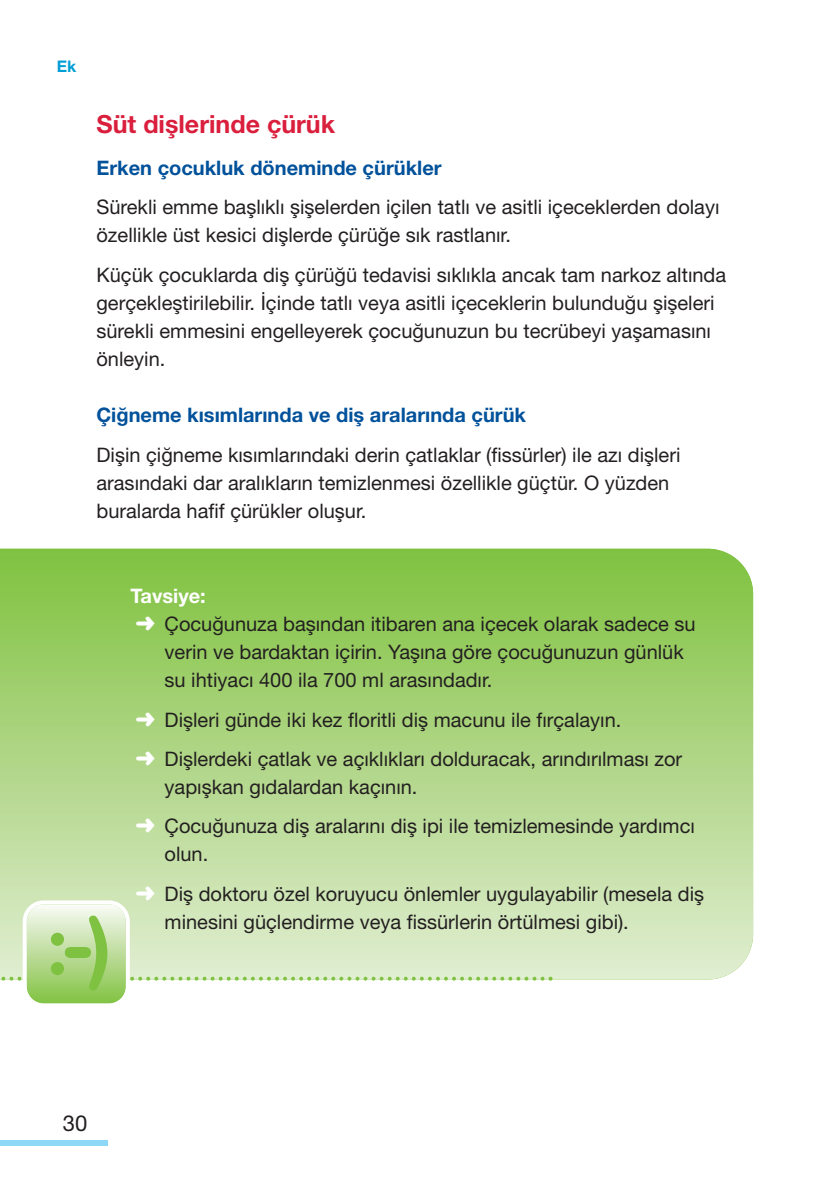
<style>
.page{position:relative;width:840px;height:1191px;background:#fff}
.page>*{position:absolute;margin:0;border:0;box-sizing:border-box;transform-origin:0 0}
.t1{font:700 80px "Helvetica Rounded";color:#7fc241}
.t2{font:700 25px "Helvetica Neue";color:#da1f3d}
.t3{font:22px "Helvetica Neue";color:#231f20}
.t4{font:20px/28px "Helvetica Neue";color:#231f20}
.t5{font:700 20px "Helvetica Neue";color:#01519b}
.t6{font:700 20px "Helvetica Neue";color:#fff}
.t7{font:700 16px "Helvetica Neue";color:#009ed6}
.s1{font-family:"Gamesncardz Dings";font-size:18px;color:#fff}
</style>
<div class="page">
<svg style="left:0;top:549px;width:752px;height:430px;background:#aad47e"></svg>
<svg style="left:0;top:900px;width:552px;height:104px"></svg>
<div style="left:0;top:1140px;width:108px;height:5px;background:#8dd7f7"></div>
<p class="t7" style="left:57px;top:54px;width:21px">Ek</p>
<p class="t2" style="left:96px;top:104px;width:240px">Süt dişlerinde çürük</p>
<p class="t5" style="left:96px;top:152px;width:346px">Erken çocukluk döneminde çürükler</p>
<p class="t4" style="left:96px;top:194px;width:624px">Sürekli emme başlıklı şişelerden içilen tatlı ve asitli içeceklerden dolayı özellikle üst kesici dişlerde çürüğe sık rastlanır.</p>
<p class="t4" style="left:96px;top:262px;width:631px">Küçük çocuklarda diş çürüğü tedavisi sıklıkla ancak tam narkoz altında gerçekleştirilebilir. İçinde tatlı veya asitli içeceklerin bulunduğu şişeleri sürekli emmesini engelleyerek çocuğunuzun bu tecrübeyi yaşamasını önleyin.</p>
<p class="t5" style="left:96px;top:399px;width:431px">Çiğneme kısımlarında ve diş aralarında çürük</p>
<p class="t4" style="left:96px;top:442px;width:585px">Dişin çiğneme kısımlarındaki derin çatlaklar (fissürler) ile azı dişleri arasındaki dar aralıkların temizlenmesi özellikle güçtür. O yüzden buralarda hafif çürükler oluşur.</p>
<h1 class="t1" style="left:45px;top:917px;width:69px">:-)</h1>
<p class="t6" style="left:130px;top:580px;width:77px">Tavsiye:</p>
<p class="t4" style="left:136px;top:611px;width:560px"><span class="s1">p</span> Çocuğunuza başından itibaren ana içecek olarak sadece su</p>
<p class="t4" style="left:164px;top:639px;width:520px">verin ve bardaktan içirin. Yaşına göre çocuğunuzun günlük</p>
<p class="t4" style="left:164px;top:667px;width:329px">su ihtiyacı 400 ila 700 ml arasındadır.</p>
<p class="t4" style="left:136px;top:701px;width:547px;line-height:39.4px"><span class="s1">p</span> Dişleri günde iki kez floritli diş macunu ile fırçalayın.<br><span class="s1">p</span> Dişlerdeki çatlak ve açıklıkları dolduracak, arındırılması zor</p>
<p class="t4" style="left:136px;top:768px;width:560px;line-height:39.4px;text-indent:28px">yapışkan gıdalardan kaçının.<br><span class="s1">p</span> Çocuğunuza diş aralarını diş ipi ile temizlemesinde yardımcı</p>
<p class="t4" style="left:136px;top:835px;width:569px;line-height:39.4px;text-indent:28px">olun.<br><span class="s1">p</span> Diş doktoru özel koruyucu önlemler uygulayabilir (mesela diş</p>
<p class="t4" style="left:164px;top:908px;width:465px">minesini güçlendirme veya fissürlerin örtülmesi gibi).</p>
<p class="t3" style="left:63px;top:1107px;width:26px">30</p>
</div>
